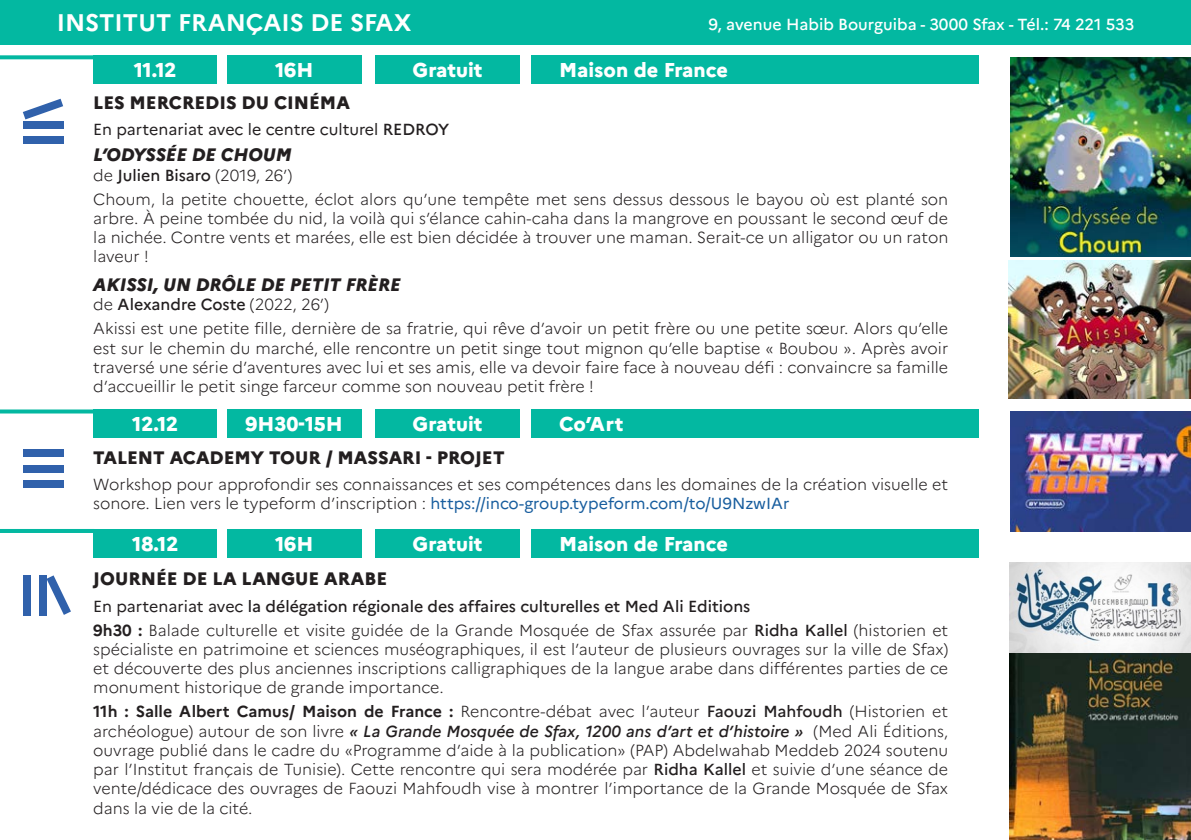
<style>
.page{position:relative;width:1191px;height:840px;background:#fff}
.page>*{position:absolute;margin:0;border:0;box-sizing:border-box;transform-origin:0 0}
.t1{font:700 24px "Marianne";color:#fff}
.Style_de_paragraphe{font:800 20px "Marianne";color:#fff}
.t2{font:800 18px "Marianne";color:#231f20}
.t3{font:italic 800 18px "Marianne";color:#231f20}
.t4{font:300 16px/19.2px "Marianne";color:#231f20;text-align:justify}
.t5{font:500 16px "Marianne";color:#231f20}
.t6{font:500 16px "Marianne";color:#fff}
.t7{font:16px "Marianne";color:#231f20}
.s1{font-weight:500}
.s2{font-weight:300}
.s3{font-weight:400;color:#175d9e}
.s4{font-weight:400}
.s5{font-weight:700}
.s6{font-weight:500;font-style:italic}
</style>
<div class="page">
<div style="left:0;top:0;width:1191px;height:44px;background:#03b8a1"></div>
<div style="left:93px;top:528px;width:124px;height:29px;background:#03b8a1"></div>
<div style="left:375px;top:528px;width:145px;height:29px;background:#03b8a1"></div>
<div style="left:531px;top:528px;width:447px;height:29px;background:#03b8a1"></div>
<div style="left:227px;top:528px;width:134px;height:29px;background:#03b8a1"></div>
<svg style="left:0;top:528px;width:94px;height:4px"></svg>
<div style="left:24px;top:574px;width:7px;height:41px;background:#3061ab"></div>
<div style="left:39px;top:574px;width:8px;height:41px;background:#3061ab"></div>
<svg style="left:47px;top:575px;width:24px;height:39px"></svg>
<div style="left:93px;top:55px;width:124px;height:29px;background:#03b8a1"></div>
<div style="left:375px;top:55px;width:145px;height:29px;background:#03b8a1"></div>
<div style="left:531px;top:55px;width:447px;height:29px;background:#03b8a1"></div>
<div style="left:227px;top:55px;width:134px;height:29px;background:#03b8a1"></div>
<svg style="left:0;top:55px;width:93px;height:4px"></svg>
<div style="left:23px;top:136px;width:40px;height:8px;background:#3061ab"></div>
<div style="left:23px;top:121px;width:40px;height:8px;background:#3061ab"></div>
<svg style="left:23px;top:99px;width:40px;height:20px"></svg>
<img style="left:1010px;top:58px;width:181px;height:198px">
<img style="left:1008px;top:260px;width:183px;height:138px">
<div style="left:93px;top:409px;width:124px;height:28px;background:#03b8a1"></div>
<div style="left:375px;top:409px;width:145px;height:28px;background:#03b8a1"></div>
<div style="left:531px;top:409px;width:447px;height:28px;background:#03b8a1"></div>
<div style="left:227px;top:409px;width:134px;height:28px;background:#03b8a1"></div>
<svg style="left:0;top:409px;width:93px;height:4px"></svg>
<div style="left:23px;top:449px;width:40px;height:7px;background:#3061ab"></div>
<div style="left:23px;top:464px;width:40px;height:8px;background:#3061ab"></div>
<div style="left:23px;top:480px;width:40px;height:8px;background:#3061ab"></div>
<img style="left:1010px;top:411px;width:181px;height:120px">
<img style="left:1009px;top:562px;width:182px;height:91px">
<img style="left:1009px;top:653px;width:182px;height:186px">
<p class="t1" style="left:57px;top:4px;width:356px">INSTITUT FRANÇAIS DE SFAX</p>
<p class="t6" style="left:708px;top:12px;width:427px">9, avenue Habib Bourguiba - 3000 Sfax - Tél.: 74 221 533</p>
<p class="Style_de_paragraphe" style="left:134px;top:54px;width:44px">11.12</p>
<p class="Style_de_paragraphe" style="left:275px;top:54px;width:40px">16H</p>
<p class="Style_de_paragraphe" style="left:413px;top:54px;width:71px">Gratuit</p>
<p class="Style_de_paragraphe" style="left:559px;top:54px;width:170px">Maison de France</p>
<p class="t2" style="left:93px;top:88px;width:258px">LES MERCREDIS DU CINÉMA</p>
<p class="t7" style="left:93px;top:117px;width:357px">En partenariat avec le centre culturel <span class="s1">REDROY</span></p>
<p class="t3" style="left:93px;top:141px;width:200px">’L ODYSSÉE DE CHOUM</p>
<p class="t4" style="left:93px;top:164px;width:200px">de <span class="s1">Julien Bisaro</span> )2019, 26 (‘</p>
<p class="t4" style="left:93px;top:188px;width:856px">Choum, la petite chouette, éclot alors qu’une tempête met sens dessus dessous le bayou où est planté son arbre À. peine tombée du nid la, voilà qui ’s élance cahin-caha dans la mangrove en poussant le second œuf de la nichée. Contre vents et marées, elle est bien décidée à trouver une maman. Serait-ce un alligator ou un raton laveur !</p>
<p class="t3" style="left:93px;top:271px;width:309px">AKISSI, UN DRÔLE DE PETIT FRÈRE</p>
<p class="t5" style="left:93px;top:292px;width:237px"><span class="s2">de</span> Alexandre Coste <span class="s2">)2022, 26 (‘</span></p>
<p class="t4" style="left:93px;top:318px;width:856px">Akissi est une petite fille, dernière de sa fratrie, qui rêve d’avoir un petit frère ou une petite sœur. Alors qu’elle est sur le chemin du marché, elle rencontre un petit singe tout mignon qu’elle baptise « Boubou ». Après avoir traversé une série d’aventures avec lui et ses amis, elle va devoir faire face à nouveau défi : convaincre sa famille d’accueillir le petit singe farceur comme son nouveau petit frère !</p>
<p class="Style_de_paragraphe" style="left:132px;top:408px;width:48px">12.12</p>
<p class="Style_de_paragraphe" style="left:246px;top:408px;width:99px">H9 30-15H</p>
<p class="Style_de_paragraphe" style="left:413px;top:408px;width:71px">Gratuit</p>
<p class="Style_de_paragraphe" style="left:559px;top:408px;width:66px">Co’Art</p>
<p class="t2" style="left:93px;top:443px;width:413px">TALENT ACADEMY TOUR / MASSARI - PROJET</p>
<p class="t4" style="left:93px;top:473px;width:856px">Workshop pour approfondir ses connaissances et ses compétences dans les domaines de la création visuelle et sonore. Lien vers le typeform d’inscription : <span class="s3">https://inco-group.typeform.com/to U/ 9NzwIAr</span></p>
<p class="Style_de_paragraphe" style="left:132px;top:527px;width:48px">18.12</p>
<p class="Style_de_paragraphe" style="left:275px;top:527px;width:40px">16H</p>
<p class="Style_de_paragraphe" style="left:413px;top:527px;width:71px">Gratuit</p>
<p class="Style_de_paragraphe" style="left:559px;top:527px;width:170px">Maison de France</p>
<p class="t2" style="left:93px;top:564px;width:295px">JOURNÉE DE LA LANGUE ARABE</p>
<p class="t5" style="left:93px;top:593px;width:658px"><span class="s4">En partenariat avec</span> la délégation régionale des affaires culturelles et Med Ali Editions</p>
<p class="t4" style="left:93px;top:619px;width:856px"><span class="s5">h9 30 :</span> Balade culturelle et visite guidée de la Grande Mosquée de Sfax assurée par <span class="s1">Ridha Kallel</span> (historien et spécialiste en patrimoine et sciences muséographiques il, est ’l auteur de plusieurs ouvrages sur la ville de Sfax( et découverte des plus anciennes inscriptions calligraphiques de la langue arabe dans différentes parties de ce monument historique de grande importance.</p>
<p class="t4" style="left:93px;top:700px;width:856px"><span class="s5">11h : Salle Albert Camus/ Maison de France :</span> Rencontre-débat avec ’l auteur <span class="s1">Faouzi Mahfoudh</span> (Historien et archéologue) autour de son livre <span class="s6">« La Grande Mosquée de Sfax, 1200 ans d’art et d’histoire »</span> (Med Ali Éditions, ouvrage publié dans le cadre du «Programme d’aide laà publication» (PAP) Abdelwahab Meddeb 2024 soutenu par ’l Institut français de Tunisie .) Cette rencontre qui sera modérée par <span class="s1">Ridha Kallel</span> et suivie d’une séance de vente/dédicace des ouvrages de Faouzi Mahfoudh vise à montrer ’l importance de la Grande Mosquée de Sfax dans la vie de la cité.</p>
</div>
